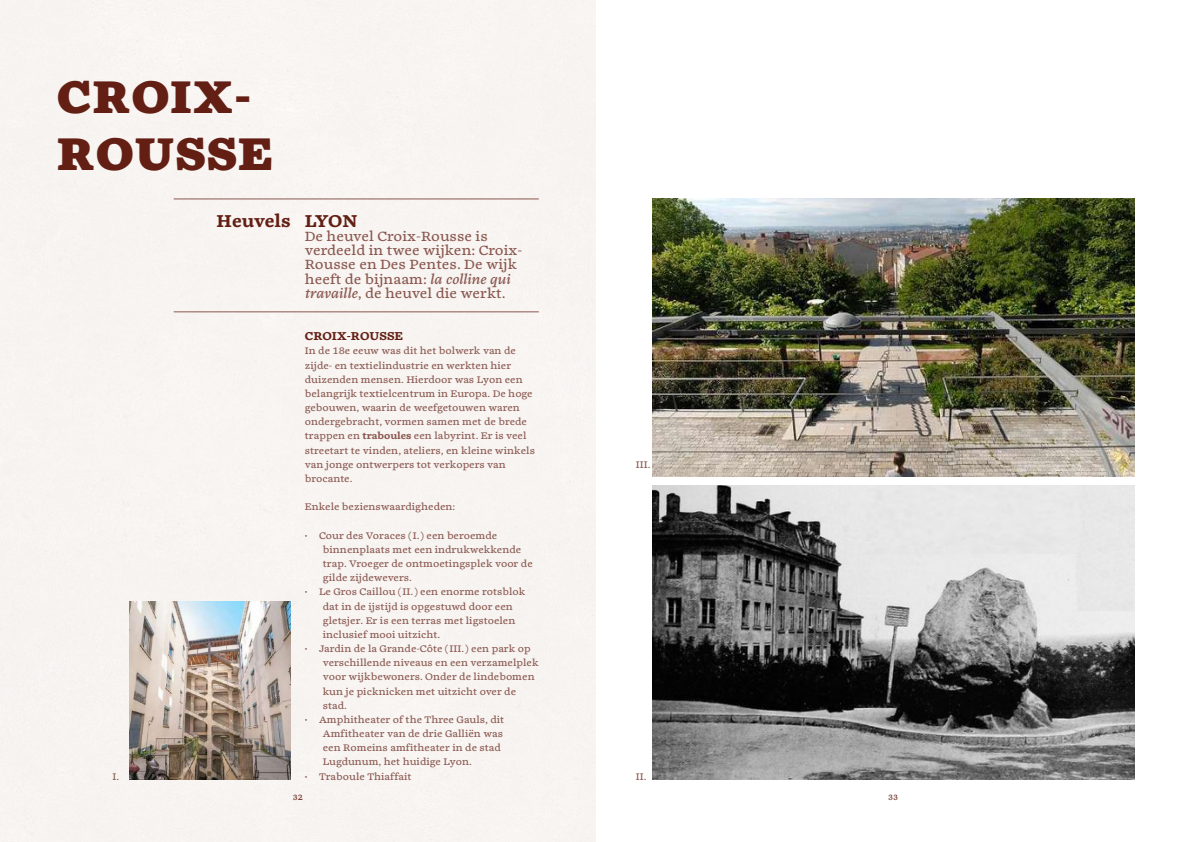
<style>
.page{position:relative;width:1191px;height:842px;background:#fff}
.page>*{position:absolute;margin:0;border:0;box-sizing:border-box;transform-origin:0 0}
.t1{font:900 48px/56.7px "Chiavettieri";letter-spacing:.015em;color:#631f14}
.t2{font:700 18px "Chiavettieri";color:#631f14}
.t3{font:14px/14.2px "Chiavettieri";color:#8a574f}
.t4{font:700 12px "Chiavettieri";color:#631f14}
.t5{font:10px/14.2px "Chiavettieri";color:#8a574f}
.t6{font:8px "Chiavettieri";color:#631f14}
.s1{font-style:italic}
.s2{font-weight:700}
</style>
<div class="page">
<img style="left:129px;top:601px;width:162px;height:179px">
<img style="left:652px;top:485px;width:482px;height:295px">
<img style="left:652px;top:198px;width:482px;height:278px">
<hr style="left:174px;top:311px;width:365px;height:1px;background:#8a574f">
<hr style="left:174px;top:198px;width:365px;height:1px;background:#8a574f">
<h1 class="t1" style="left:57px;top:70px;width:218px">CROIX-<br>ROUSSE</h1>
<h2 class="t2" style="left:216px;top:209px;width:76px">Heuvels</h2>
<h2 class="t2" style="left:305px;top:209px;width:54px">LYON</h2>
<h3 class="t3" style="left:305px;top:229px;width:219px">De heuvel Croix-Rousse is verdeeld in twee wijken: Croix-<br>Rousse en Des Pentes. De wijk heeft de bijnaam: <span class="s1">la colline qui travaille</span>, de heuvel die werkt.</h3>
<p class="t4" style="left:305px;top:328px;width:100px">CROIX-ROUSSE</p>
<p class="t5" style="left:305px;top:344px;width:232px">In de 18e eeuw was dit het bolwerk van de zijde- en textielindustrie en werkten hier duizenden mensen. Hierdoor was Lyon een belangrijk textielcentrum in Europa. De hoge gebouwen, waarin de weefgetouwen waren ondergebracht, vormen samen met de brede trappen en <span class="s2">traboules</span> een labyrint. Er is veel streetart te vinden, ateliers, en kleine winkels van jonge ontwerpers tot verkopers van brocante.</p>
<p class="t5" style="left:305px;top:500px;width:152px">Enkele bezienswaardigheden:</p>
<p class="t5" style="left:323px;top:528px;width:211px;text-indent:-18px">• Cour des Voraces (I.) een beroemde binnenplaats met een indrukwekkende trap. Vroeger de ontmoetingsplek voor de gilde zijdewevers.</p>
<p class="t5" style="left:323px;top:585px;width:204px;text-indent:-18px">• Le Gros Caillou (II.) een enorme rotsblok dat in de ijstijd is opgestuwd door een gletsjer. Er is een terras met ligstoelen inclusief mooi uitzicht.</p>
<p class="t5" style="left:323px;top:642px;width:217px;text-indent:-18px">• Jardin de la Grande-Côte (III.) een park op verschillende niveaus en een verzamelplek voor wijkbewoners. Onder de lindebomen kun je picknicken met uitzicht over de stad.</p>
<p class="t5" style="left:323px;top:713px;width:183px;text-indent:-18px">• Amphitheater of the Three Gauls, dit Amfitheater van de drie Galliën was een Romeins amfitheater in de stad Lugdunum, het huidige Lyon.</p>
<p class="t5" style="left:305px;top:769px;width:108px">• Traboule Thiaffait</p>
<p class="t5" style="left:636px;top:457px;width:16px">III.</p>
<p class="t5" style="left:113px;top:769px;width:8px">I.</p>
<p class="t5" style="left:636px;top:769px;width:12px">II.</p>
<p class="t6" style="left:293px;top:792px;width:11px">32</p>
<p class="t6" style="left:888px;top:792px;width:11px">33</p>
</div>
